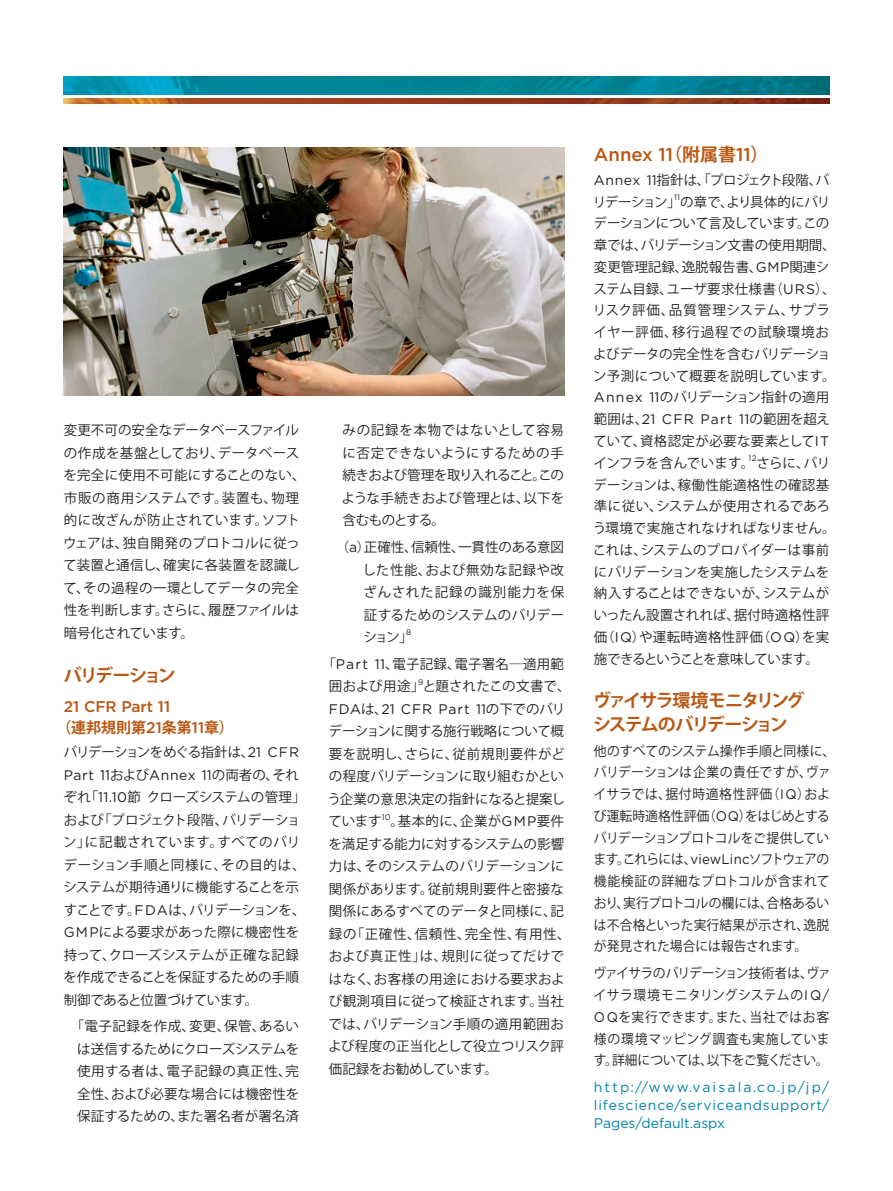
<style>
.page{position:relative;width:893px;height:1191px;background:#fff}
.page>*{position:absolute;margin:0;border:0;box-sizing:border-box;transform-origin:0 0}
.t1{font:500 18.6px "Gotham";color:#b95814}
.t2{font:700 18px/24px "Koz Go Pro";letter-spacing:-.09em;color:#b95814}
.t3{font:700 18px "Koz Go Pro";letter-spacing:-.13em;color:#b95814}
.t4{font:500 15.45px "Gotham";color:#b95814}
.t5{font:700 15px "Koz Go Pro";color:#b95814}
.t6{font:13.95px/18px "Gotham";letter-spacing:.06em;color:#0083a9;text-align:justify}
.t7{font:13.95px "Gotham";letter-spacing:.045em;color:#231f20}
.t8{font:13.95px "Gotham";letter-spacing:.07em;color:#231f20}
.t9{font:13.95px "Gotham";letter-spacing:.09em;color:#231f20}
.t10{font:13.5px/22.5px "Koz Go Pro";color:#231f20}
.t11{font:13.5px/21.8px "Koz Go Pro";color:#231f20;scale:.95 1}
.t12{font:13.5px/21.8px "Koz Go Pro";letter-spacing:-.04em;color:#231f20}
.t13{font:13.5px/22.5px "Koz Go Pro";letter-spacing:.02em;color:#231f20;text-align:center}
.t14{font:13.5px "Koz Go Pro";letter-spacing:-.05em;color:#231f20}
.t15{font:8.1px "Gotham";color:#231f20}
.s1{font-family:"Gotham";font-weight:500;font-size:15.45px}
.s2{font-family:"Gotham";font-size:13.95px}
.s3{font-family:"Koz Go Pro";font-size:13.5px}
.s4{font-family:"Koz Go Pro";font-weight:700;font-size:18px}
</style>
<div class="page">
<img style="left:64px;top:77px;width:765px;height:18px">
<img style="left:64px;top:98px;width:765px;height:6px">
<img style="left:64px;top:147px;width:500px;height:248px">
<p class="t10" style="left:63px;top:419px;width:244px">変更不可の安全なデータベースファイルの作成を基盤としており、データベースを完全に使用不可能にすることのない、市販の商用システムです。装置も、物理的に改ざんが防止されています。ソフトウェアは、独自開発のプロトコルに従って装置と通信し、確実に各装置を認識して、その過程の一環としてデータの完全性を判断します。さらに、履歴ファイルは暗号化されています。</p>
<h2 class="t3" style="left:64px;top:664px;width:114px">バリデーション</h2>
<p class="t4" style="left:64px;top:696px;width:108px">21 CFR Part 11</p>
<p class="t5" style="left:57px;top:718px;width:179px">（連邦規則第<span class="s1">21</span>条第<span class="s1">11</span>章）</p>
<p class="t14" style="left:64px;top:743px;width:237px">バリデーションをめぐる指針は、<span class="s2">21 CFR</span></p>
<p class="t7" style="left:64px;top:765px;width:237px">Part 11<span class="s3">および</span>Annex 11<span class="s3">の両者の、それ</span></p>
<p class="t10" style="left:63px;top:786px;width:244px">ぞれ「<span class="s2">11.10</span>節クローズシステムの管理」および「プロジェクト段階、バリデーション」に記載されています。すべてのバリデーション手順と同様に、その目的は、システムが期待通りに機能することを示すことです。<span class="s2">F DA</span>は、バリデーションを、<br><span class="s2">GMP</span>による要求があった際に機密性を持って、クローズシステムが正確な記録を作成できることを保証するための手順制御であると位置づけています。</p>
<p class="t10" style="left:71px;top:1015px;width:230px;text-align:center">「電子記録を作成、変更、保管、あるいは送信するためにクローズシステムを使用する者は、電子記録の真正性、完全性、および必要な場合には機密性を保証するための、また署名者が署名済</p>
<p class="t10" style="left:342px;top:419px;width:224px;text-align:justify">みの記録を本物ではないとして容易に否定できないようにするための手続きおよび管理を取り入れること。このような手続きおよび管理とは、以下を含むものとする。</p>
<p class="t10" style="left:363px;top:536px;width:203px;text-align:justify;text-indent:-34px">　（<span class="s2">a</span>）正確性、信頼性、一貫性のある意図した性能、および無効な記録や改ざんされた記録の識別能力を保証するためのシステムのバリデーション」</p>
<p class="t15" style="left:406px;top:627px;width:7px">8</p>
<p class="t13" style="left:322px;top:653px;width:250px">「<span class="s2">Part 11</span>、電子記録、電子署名―適用範囲および用途」と題されたこの文書で、</p>
<p class="t15" style="left:418px;top:676px;width:7px">9</p>
<p class="t8" style="left:329px;top:700px;width:238px">FDA<span class="s3">は、</span>21 CFR Part 11<span class="s3">の下でのバリ</span></p>
<p class="t10" style="left:328px;top:720px;width:239px;text-align:justify">デーションに関する施行戦略について概要を説明し、さらに、従前規則要件がどの程度バリデーションに取り組むかという企業の意思決定の指針になると提案しています</p>
<p class="t15" style="left:382px;top:811px;width:10px">10</p>
<p class="t10" style="left:328px;top:810px;width:244px;text-indent:63px">。基本的に、企業が<span class="s2">GMP</span>要件を満足する能力に対するシステムの影響力は、そのシステムのバリデーションに関係があります。従前規則要件と密接な関係にあるすべてのデータと同様に、記録の「正確性、信頼性、完全性、有用性、および真正性」は、規則に従ってだけではなく、お客様の用途における要求および観測項目に従って検証されます。当社では、バリデーション手順の適用範囲および程度の正当化として役立つリスク評価記録をお勧めしています。</p>
<h1 class="t1" style="left:594px;top:142px;width:176px">Annex 11<span class="s4">（附属書</span>11<span class="s4">）</span></h1>
<p class="t12" style="left:593px;top:169px;width:239px"><span class="s2">Annex 11</span>指針は、「プロジェクト段階、バリデーション」の章で、より具体的にバリ</p>
<p class="t15" style="left:674px;top:192px;width:7px">11</p>
<p class="t10" style="left:593px;top:213px;width:245px;line-height:21.8px">デーションについて言及しています。この章では、バリデーション文書の使用期間、変更管理記録、逸脱報告書、<span class="s2">GMP</span>関連システム目録、ユーザ要求仕様書（<span class="s2">URS</span>）、リスク評価、品質管理システム、サプライヤー評価、移行過程での試験環境およびデータの完全性を含むバリデーション予測について概要を説明しています。<br><span class="s2">Annex 11</span>のバリデーション指針の適用</p>
<p class="t9" style="left:594px;top:410px;width:238px"><span class="s3">範囲は、</span>21 CFR Part 11<span class="s3">の範囲を超え</span></p>
<p class="t10" style="left:593px;top:430px;width:238px;line-height:21.8px">ていて、資格認定が必要な要素として<span class="s2">IT</span>インフラを含んでいます。さらに、バリ</p>
<p class="t15" style="left:748px;top:453px;width:10px">12</p>
<p class="t10" style="left:593px;top:474px;width:244px;line-height:21.8px">デーションは、稼働性能適格性の確認基準に従い、システムが使用されるであろう環境で実施されなければなりません。これは、システムのプロバイダーは事前にバリデーションを実施したシステムを納入することはできないが、システムがいったん設置されれば、据付時適格性評価（<span class="s2">IQ</span>）や運転時適格性評価（<span class="s2">OQ</span>）を実施できるということを意味しています。</p>
<h2 class="t2" style="left:593px;top:689px;width:213px">ヴァイサラ環境モニタリングシステムのバリデーション</h2>
<p class="t11" style="left:593px;top:740px;width:256px">他のすべてのシステム操作手順と同様に、バリデーションは企業の責任ですが、ヴァイサラでは、据付時適格性評価（<span class="s2">IQ</span>）および運転時適格性評価（<span class="s2">OQ</span>）をはじめとするバリデーションプロトコルをご提供しています。これらには、<span class="s2">viewLinc</span>ソフトウェアの機能検証の詳細なプロトコルが含まれており、実行プロトコルの欄には、合格あるいは不合格といった実行結果が示され、逸脱が発見された場合には報告されます。</p>
<p class="t11" style="left:593px;top:962px;width:251px;text-align:justify">ヴァイサラのバリデーション技術者は、ヴァイサラ環境モニタリングシステムの<span class="s2">IQ/ OQ</span>を実行できます。また、当社ではお客様の環境マッピング調査も実施しています。詳細については、以下をご覧ください。</p>
<p class="t6" style="left:594px;top:1078px;width:237px">http://www.vaisala.co.jp/jp/ lifescience/serviceandsupport/ Pages/default.aspx</p>
</div>
